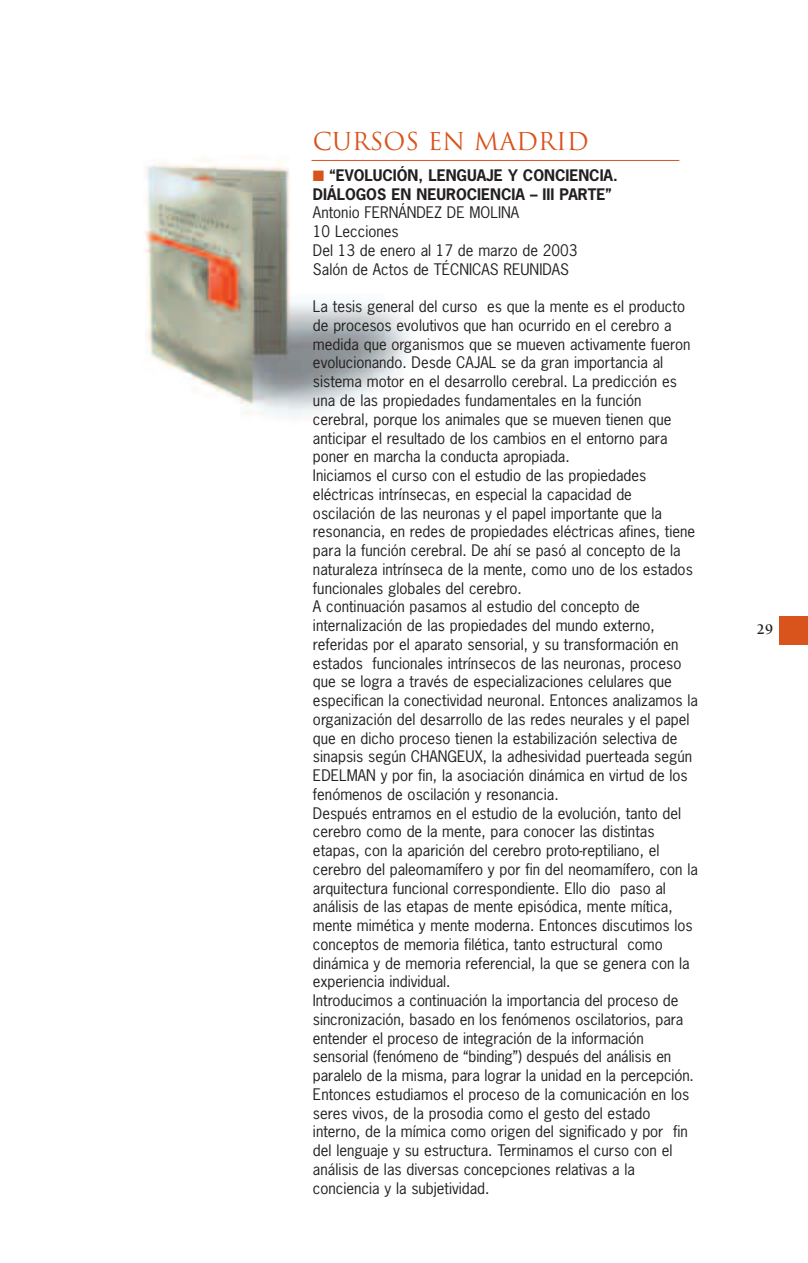
<style>
.page{position:relative;width:808px;height:1263px;background:#fff}
.page>*{position:absolute;margin:0;border:0;box-sizing:border-box;transform-origin:0 0}
.t1{font:24px "Trajan";color:#d9531c}
.t2{font:15px/18.8px "News Gothic";color:#231f20}
.t3{font:700 15px/18.8px "News Gothic";color:#231f20}
.t4{font:700 15px "Berkeley";color:#231f20}
.s1{color:#d9531c}
</style>
<div class="page">
<img style="left:144px;top:159px;width:270px;height:257px">
<div style="left:779px;top:616px;width:29px;height:29px;background:#d9531c"></div>
<hr style="left:311px;top:160px;width:368px;height:1px;background:#d9531c">
<h1 class="t1" style="left:313px;top:128px;width:277px">CURSOS EN MADRID</h1>
<p class="t3" style="left:313px;top:166px;width:306px"><span class="s1">■</span> “EVOLUCIÓN, LENGUAJE Y CONCIENCIA.<br>DIÁLOGOS EN NEUROCIENCIA – III PARTE”</p>
<p class="t2" style="left:313px;top:204px;width:266px">Antonio FERNÁNDEZ DE MOLINA<br>10 Lecciones<br>Del 13 de enero al 17 de marzo de 2003<br>Salón de Actos de TÉCNICAS REUNIDAS</p>
<p class="t2" style="left:313px;top:298px;width:386px">La tesis general del curso es que la mente es el producto de procesos evolutivos que han ocurrido en el cerebro a medida que organismos que se mueven activamente fueron evolucionando. Desde CAJAL se da gran importancia al sistema motor en el desarrollo cerebral. La predicción es una de las propiedades fundamentales en la función cerebral, porque los animales que se mueven tienen que anticipar el resultado de los cambios en el entorno para poner en marcha la conducta apropiada.<br>Iniciamos el curso con el estudio de las propiedades eléctricas intrínsecas, en especial la capacidad de oscilación de las neuronas y el papel importante que la resonancia, en redes de propiedades eléctricas afines, tiene para la función cerebral. De ahí se pasó al concepto de la naturaleza intrínseca de la mente, como uno de los estados funcionales globales del cerebro.<br>A continuación pasamos al estudio del concepto de internalización de las propiedades del mundo externo, referidas por el aparato sensorial, y su transformación en estados funcionales intrínsecos de las neuronas, proceso que se logra a través de especializaciones celulares que especifican la conectividad neuronal. Entonces analizamos la organización del desarrollo de las redes neurales y el papel que en dicho proceso tienen la estabilización selectiva de sinapsis según CHANGEUX, la adhesividad puerteada según EDELMAN y por fin, la asociación dinámica en virtud de los fenómenos de oscilación y resonancia.<br>Después entramos en el estudio de la evolución, tanto del cerebro como de la mente, para conocer las distintas etapas, con la aparición del cerebro proto-reptiliano, el cerebro del paleomamífero y por fin del neomamífero, con la arquitectura funcional correspondiente. Ello dio paso al análisis de las etapas de mente episódica, mente mítica, mente mimética y mente moderna. Entonces discutimos los conceptos de memoria filética, tanto estructural como dinámica y de memoria referencial, la que se genera con la experiencia individual.<br>Introducimos a continuación la importancia del proceso de sincronización, basado en los fenómenos oscilatorios, para entender el proceso de integración de la información sensorial (fenómeno de “binding”) después del análisis en paralelo de la misma, para lograr la unidad en la percepción.<br>Entonces estudiamos el proceso de la comunicación en los seres vivos, de la prosodia como el gesto del estado interno, de la mímica como origen del significado y por fin del lenguaje y su estructura. Terminamos el curso con el análisis de las diversas concepciones relativas a la conciencia y la subjetividad.</p>
<p class="t4" style="left:757px;top:624px;width:18px">29</p>
</div>
